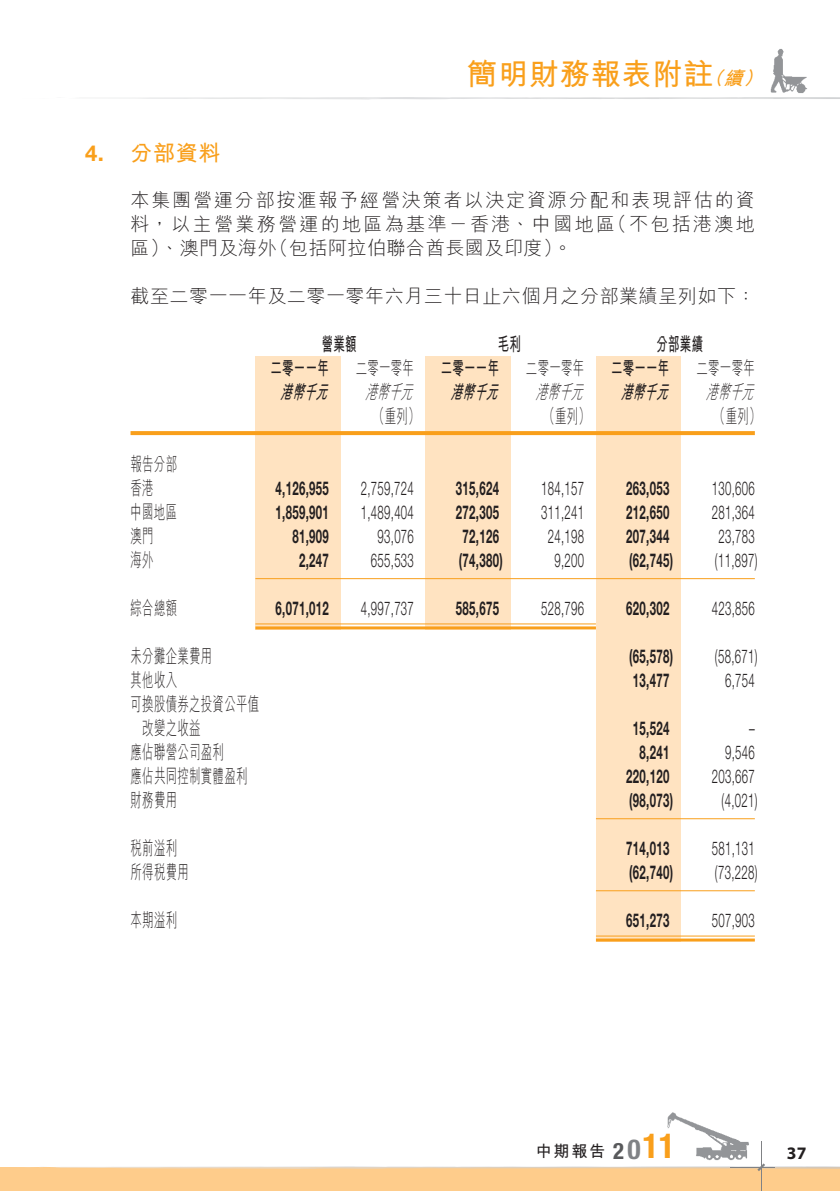
<style>
.page{position:relative;width:840px;height:1191px;background:#fff}
.page>*{position:absolute;margin:0;border:0;box-sizing:border-box;transform-origin:0 0}
.t1{font:30px "M Hei HK Bold B5 pc H";letter-spacing:.03em;color:#f99f1b}
.t2{font:22px "M Hei HK Bold B5 pc H";color:#f99f1b}
.t3{font:700 19px "Helvetica Neue LT Std";letter-spacing:.03em;color:#231f20;scale:.6 1}
.t4{font:300 19px "Helvetica Neue LT Std";letter-spacing:.03em;color:#231f20;scale:.6 1}
.t5{font:19px/24px "M Hei HK Light B5 pc H";letter-spacing:.03em;color:#231f20;text-align:justify}
.t6{font:19px/24px "M Hei HK Light B5 pc H";letter-spacing:.03em;color:#231f20;scale:.6 1}
.t7{font:19px "M Hei HK Bold B5 pc H";letter-spacing:.03em;color:#231f20;scale:.6 1}
.t8{font:italic 19px "M Hei HK Bold B5 pc H";letter-spacing:.03em;color:#231f20;scale:.6 1}
.t9{font:italic 19px "M Hei HK Light B5 pc H";color:#231f20;scale:.6 1}
.t10{font:700 17.6px "Myriad";color:#231f20}
.t11{font:16.2px "M Hei HK Bold B5 pc H";color:#231f20}
.s1{font-style:italic;font-size:19px}
.s2{font-family:"Helvetica Neue LT Std";font-weight:700}
.s3{font-family:"Helvetica Neue";font-weight:700;font-stretch:condensed;font-size:22.6px;color:#58595b}
.s4{font-family:"Helvetica Neue";font-weight:700;font-stretch:condensed;font-size:27.6px;color:#808285}
.s5{font-family:"Helvetica Neue";font-weight:700;font-stretch:condensed;font-size:34.2px;color:#f99f1b}
</style>
<div class="page">
<div style="left:0;top:1167px;width:839px;height:24px;background:#fecc8b"></div>
<svg style="left:123px;top:97px;width:716px;height:2px"></svg>
<hr style="left:760px;top:1141px;width:1px;height:50px;background:#808285">
<svg style="left:26px;top:1163px;width:813px;height:8px"></svg>
<img style="left:658px;top:1112px;width:91px;height:53px">
<img style="left:770px;top:49px;width:37px;height:44px">
<div style="left:255px;top:356px;width:85px;height:273px;background:#ffe3c1"></div>
<div style="left:425px;top:356px;width:85px;height:273px;background:#ffe3c1"></div>
<div style="left:595px;top:356px;width:85px;height:585px;background:#ffe3c1"></div>
<svg style="left:130px;top:431px;width:624px;height:4px;background:#f9a120"></svg>
<hr style="left:255px;top:578px;width:499px;height:1px;background:#f99f1b">
<hr style="left:255px;top:623px;width:340px;height:1px;background:#f99f1b">
<hr style="left:255px;top:626px;width:340px;height:3px;background:#f99f1b">
<hr style="left:595px;top:818px;width:159px;height:1px;background:#f99f1b">
<hr style="left:595px;top:890px;width:159px;height:1px;background:#f99f1b">
<hr style="left:595px;top:935px;width:159px;height:1px;background:#f99f1b">
<hr style="left:595px;top:938px;width:159px;height:3px;background:#f99f1b">
<h1 class="t1" style="left:467px;top:62px;width:301px">簡明財務報表附註<span class="s1">（續）</span></h1>
<p class="t2" style="left:85px;top:145px;width:137px"><span class="s2">4.</span> 分部資料</p>
<p class="t5" style="left:130px;top:190px;width:625px">本集團營運分部按滙報予經營決策者以決定資源分配和表現評估的資料，以主營業務營運的地區為基準－香港、中國地區（不包括港澳地區）、澳門及海外（包括阿拉伯聯合酋長國及印度）。</p>
<p class="t5" style="left:130px;top:286px;width:626px">截至二零一一年及二零一零年六月三十日止六個月之分部業績呈列如下：</p>
<p class="t7" style="left:321px;top:336px;width:60px">營業額</p>
<p class="t7" style="left:497px;top:336px;width:40px">毛利</p>
<p class="t7" style="left:656px;top:336px;width:79px">分部業績</p>
<p class="t7" style="left:270px;top:360px;width:99px">二零一一年</p>
<p class="t6" style="left:355px;top:358px;width:99px">二零一零年</p>
<p class="t7" style="left:440px;top:360px;width:99px">二零一一年</p>
<p class="t6" style="left:525px;top:358px;width:99px">二零一零年</p>
<p class="t7" style="left:610px;top:360px;width:99px">二零一一年</p>
<p class="t6" style="left:696px;top:358px;width:99px">二零一零年</p>
<p class="t8" style="left:280px;top:384px;width:87px">港幣千元</p>
<p class="t9" style="left:365px;top:384px;width:88px">港幣千元</p>
<p class="t8" style="left:450px;top:384px;width:87px">港幣千元</p>
<p class="t9" style="left:535px;top:384px;width:88px">港幣千元</p>
<p class="t8" style="left:620px;top:384px;width:87px">港幣千元</p>
<p class="t9" style="left:706px;top:384px;width:88px">港幣千元</p>
<p class="t6" style="left:373px;top:406px;width:79px">（重列）</p>
<p class="t6" style="left:543px;top:406px;width:79px">（重列）</p>
<p class="t6" style="left:713px;top:406px;width:79px">（重列）</p>
<p class="t6" style="left:130px;top:454px;width:79px">報告分部香港</p>
<p class="t3" style="left:275px;top:481px;width:90px">4,126,955</p>
<p class="t4" style="left:360px;top:481px;width:90px">2,759,724</p>
<p class="t3" style="left:455px;top:481px;width:73px">315,624</p>
<p class="t4" style="left:541px;top:481px;width:73px">184,157</p>
<p class="t3" style="left:626px;top:481px;width:73px">263,053</p>
<p class="t4" style="left:711px;top:481px;width:73px">130,606</p>
<p class="t6" style="left:130px;top:502px;width:79px">中國地區</p>
<p class="t3" style="left:275px;top:505px;width:90px">1,859,901</p>
<p class="t4" style="left:360px;top:505px;width:90px">1,489,404</p>
<p class="t3" style="left:455px;top:505px;width:73px">272,305</p>
<p class="t4" style="left:541px;top:505px;width:73px">311,241</p>
<p class="t3" style="left:626px;top:505px;width:73px">212,650</p>
<p class="t4" style="left:711px;top:505px;width:73px">281,364</p>
<p class="t6" style="left:130px;top:526px;width:40px">澳門</p>
<p class="t3" style="left:292px;top:529px;width:62px">81,909</p>
<p class="t4" style="left:377px;top:529px;width:62px">93,076</p>
<p class="t3" style="left:462px;top:529px;width:62px">72,126</p>
<p class="t4" style="left:547px;top:529px;width:62px">24,198</p>
<p class="t3" style="left:626px;top:529px;width:73px">207,344</p>
<p class="t4" style="left:718px;top:529px;width:62px">23,783</p>
<p class="t6" style="left:130px;top:550px;width:40px">海外</p>
<p class="t3" style="left:299px;top:553px;width:51px">2,247</p>
<p class="t4" style="left:370px;top:553px;width:73px">655,533</p>
<p class="t3" style="left:458px;top:553px;width:75px">(74,380)</p>
<p class="t4" style="left:554px;top:553px;width:51px">9,200</p>
<p class="t3" style="left:629px;top:553px;width:75px">(62,745)</p>
<p class="t4" style="left:714px;top:553px;width:72px">(11,897)</p>
<p class="t6" style="left:130px;top:598px;width:79px">綜合總額</p>
<p class="t3" style="left:275px;top:601px;width:90px">6,071,012</p>
<p class="t4" style="left:360px;top:601px;width:90px">4,997,737</p>
<p class="t3" style="left:455px;top:601px;width:73px">585,675</p>
<p class="t4" style="left:541px;top:601px;width:73px">528,796</p>
<p class="t3" style="left:626px;top:601px;width:73px">620,302</p>
<p class="t4" style="left:711px;top:601px;width:73px">423,856</p>
<p class="t6" style="left:130px;top:646px;width:138px">未分攤企業費用</p>
<p class="t3" style="left:629px;top:649px;width:75px">(65,578)</p>
<p class="t4" style="left:714px;top:649px;width:72px">(58,671)</p>
<p class="t6" style="left:130px;top:670px;width:79px">其他收入</p>
<p class="t3" style="left:632px;top:673px;width:62px">13,477</p>
<p class="t4" style="left:724px;top:673px;width:51px">6,754</p>
<p class="t6" style="left:142px;top:694px;width:196px;text-indent:-12px">可換股債券之投資公平值改變之收益</p>
<p class="t3" style="left:632px;top:721px;width:62px">15,524</p>
<p class="t4" style="left:748px;top:721px;width:11px">–</p>
<p class="t6" style="left:130px;top:742px;width:157px">應佔聯營公司盈利</p>
<p class="t3" style="left:639px;top:745px;width:51px">8,241</p>
<p class="t4" style="left:724px;top:745px;width:51px">9,546</p>
<p class="t6" style="left:130px;top:766px;width:196px">應佔共同控制實體盈利</p>
<p class="t3" style="left:626px;top:769px;width:73px">220,120</p>
<p class="t4" style="left:711px;top:769px;width:73px">203,667</p>
<p class="t6" style="left:130px;top:790px;width:79px">財務費用</p>
<p class="t3" style="left:629px;top:793px;width:75px">(98,073)</p>
<p class="t4" style="left:721px;top:793px;width:61px">(4,021)</p>
<p class="t6" style="left:130px;top:838px;width:79px">稅前溢利</p>
<p class="t3" style="left:626px;top:841px;width:73px">714,013</p>
<p class="t4" style="left:711px;top:841px;width:73px">581,131</p>
<p class="t6" style="left:130px;top:862px;width:99px">所得稅費用</p>
<p class="t3" style="left:629px;top:865px;width:75px">(62,740)</p>
<p class="t4" style="left:714px;top:865px;width:72px">(73,228)</p>
<p class="t6" style="left:130px;top:910px;width:79px">本期溢利</p>
<p class="t3" style="left:626px;top:913px;width:73px">651,273</p>
<p class="t4" style="left:711px;top:913px;width:73px">507,903</p>
<p class="t11" style="left:535px;top:1145px;width:141px">中期報告 <span class="s3">2</span><span class="s4">0</span><span class="s5">11</span></p>
<p class="t10" style="left:786px;top:1146px;width:21px">37</p>
</div>
